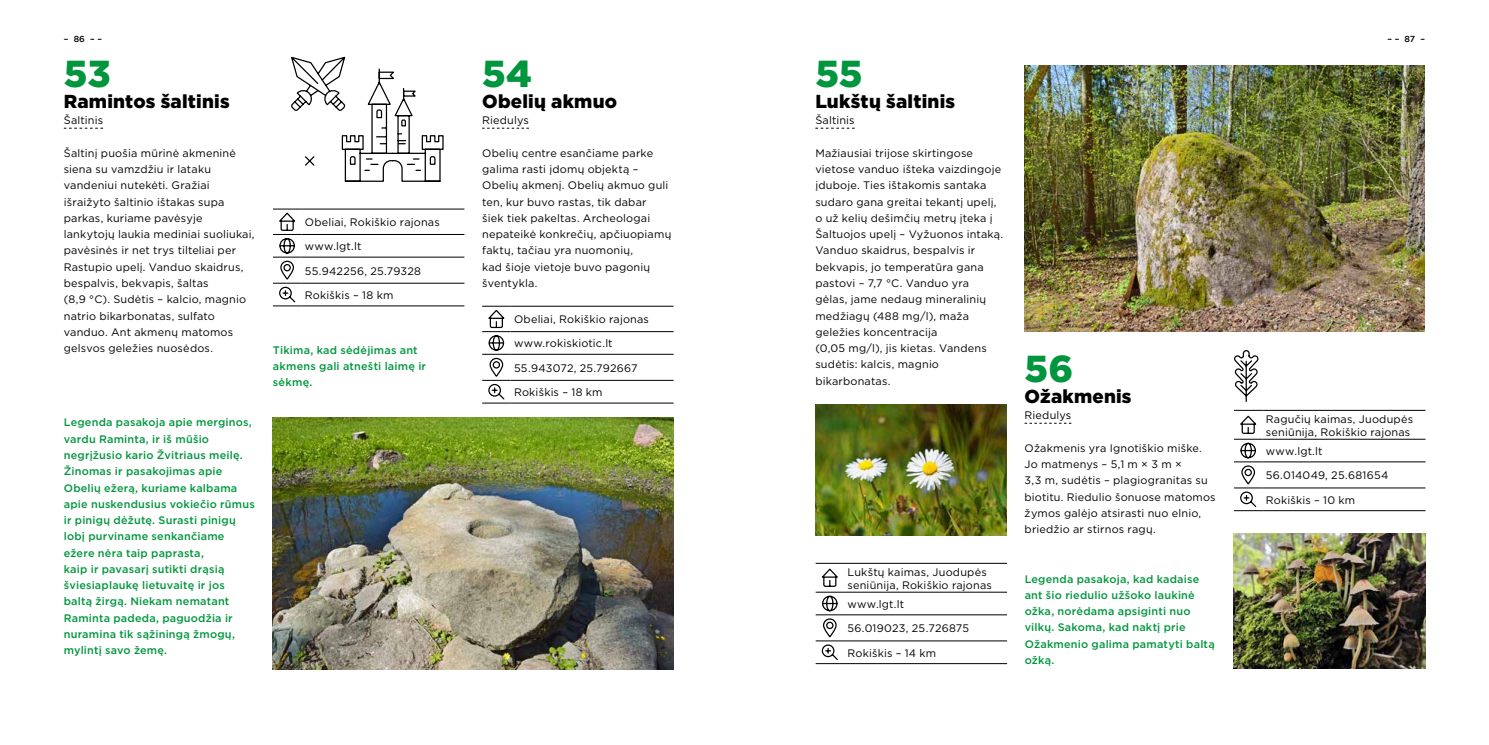
<style>
.page{position:relative;width:1489px;height:745px;background:#fff}
.page>*{position:absolute;margin:0;border:0;box-sizing:border-box;transform-origin:0 0}
.t1{font:900 37.5px "Gotham";color:#00963e}
.t2{font:900 18.75px "Gotham";letter-spacing:.01em;color:#000}
.t3{font:10.88px/16.2px "Gotham";letter-spacing:.015em;color:#000}
.t4{font:500 10.88px/16.2px "Gotham";letter-spacing:.015em;color:#00963e}
.t5{font:500 8.75px "Gotham";color:#000}
</style>
<div class="page">
<svg style="left:64px;top:128px;width:39px;height:1px"></svg>
<svg style="left:482px;top:128px;width:47px;height:1px"></svg>
<svg style="left:815px;top:128px;width:39px;height:1px"></svg>
<svg style="left:1024px;top:422px;width:47px;height:1px"></svg>
<hr style="left:301px;top:209px;width:163px;height:1px;background:#000">
<hr style="left:301px;top:234px;width:163px;height:1px;background:#000">
<hr style="left:301px;top:257px;width:163px;height:1px;background:#000">
<hr style="left:301px;top:283px;width:163px;height:1px;background:#000">
<hr style="left:301px;top:305px;width:163px;height:1px;background:#000">
<svg style="left:273px;top:209px;width:28px;height:97px"></svg>
<hr style="left:510px;top:306px;width:163px;height:1px;background:#000">
<hr style="left:510px;top:331px;width:163px;height:1px;background:#000">
<hr style="left:510px;top:354px;width:163px;height:1px;background:#000">
<hr style="left:510px;top:380px;width:163px;height:1px;background:#000">
<hr style="left:510px;top:402px;width:163px;height:1px;background:#000">
<svg style="left:482px;top:306px;width:28px;height:97px"></svg>
<hr style="left:844px;top:562px;width:163px;height:1px;background:#000">
<hr style="left:844px;top:591px;width:163px;height:1px;background:#000">
<hr style="left:844px;top:614px;width:163px;height:1px;background:#000">
<hr style="left:844px;top:640px;width:163px;height:1px;background:#000">
<hr style="left:844px;top:663px;width:163px;height:1px;background:#000">
<svg style="left:815px;top:562px;width:29px;height:102px"></svg>
<hr style="left:1262px;top:410px;width:163px;height:1px;background:#000">
<hr style="left:1262px;top:438px;width:163px;height:1px;background:#000">
<hr style="left:1262px;top:461px;width:163px;height:1px;background:#000">
<hr style="left:1262px;top:487px;width:163px;height:1px;background:#000">
<hr style="left:1262px;top:510px;width:163px;height:1px;background:#000">
<svg style="left:1234px;top:410px;width:28px;height:101px"></svg>
<svg style="left:1234px;top:350px;width:24px;height:52px"></svg>
<img style="left:273px;top:417px;width:400px;height:252px">
<img style="left:1024px;top:65px;width:399px;height:266px">
<img style="left:1233px;top:533px;width:191px;height:135px">
<img style="left:815px;top:404px;width:191px;height:131px">
<svg style="left:291px;top:56px;width:153px;height:126px"></svg>
<p class="t5" style="left:64px;top:34px;width:40px">– 86 – –</p>
<p class="t5" style="left:1387px;top:34px;width:39px">– – 87 –</p>
<h1 class="t1" style="left:64px;top:48px;width:48px">53</h1>
<h2 class="t2" style="left:64px;top:88px;width:167px">Ramintos šaltinis</h2>
<p class="t3" style="left:64px;top:112px;width:41px">Šaltinis</p>
<p class="t3" style="left:64px;top:144px;width:192px">Šaltinį puošia mūrinė akmeninė siena su vamzdžiu ir lataku vandeniui nutekėti. Gražiai išraižyto šaltinio ištakas supa parkas, kuriame pavėsyje lankytojų laukia mediniai suoliukai, pavėsinės ir net trys tilteliai per<br>Rastupio upelį. Vanduo skaidrus, bespalvis, bekvapis, šaltas<br>(8,9 °C). Sudėtis – kalcio, magnio natrio bikarbonatas, sulfato vanduo. Ant akmenų matomos gelsvos geležies nuosėdos.</p>
<h1 class="t1" style="left:482px;top:48px;width:51px">54</h1>
<h2 class="t2" style="left:482px;top:88px;width:136px">Obelių akmuo</h2>
<p class="t3" style="left:482px;top:112px;width:48px">Riedulys</p>
<p class="t3" style="left:482px;top:144px;width:191px">Obelių centre esančiame parke galima rasti įdomų objektą –<br>Obelių akmenį. Obelių akmuo guli ten, kur buvo rastas, tik dabar<br>šiek tiek pakeltas. Archeologai nepateikė konkrečių, apčiuopiamų faktų, tačiau yra nuomonių,<br>kad šioje vietoje buvo pagonių šventykla.</p>
<h1 class="t1" style="left:815px;top:48px;width:49px">55</h1>
<h2 class="t2" style="left:815px;top:88px;width:141px">Lukštų šaltinis</h2>
<p class="t3" style="left:815px;top:112px;width:41px">Šaltinis</p>
<p class="t3" style="left:815px;top:144px;width:189px">Mažiausiai trijose skirtingose vietose vanduo išteka vaizdingoje įduboje. Ties ištakomis santaka sudaro gana greitai tekantį upelį, o už kelių dešimčių metrų įteka į<br>Šaltuojos upelį – Vyžuonos intaką.<br>Vanduo skaidrus, bespalvis ir bekvapis, jo temperatūra gana pastovi – 7,7 °C. Vanduo yra gėlas, jame nedaug mineralinių medžiagų (488 mg/l), maža geležies koncentracija<br>(0,05 mg/l), jis kietas. Vandens sudėtis: kalcis, magnio bikarbonatas.</p>
<p class="t3" style="left:305px;top:214px;width:136px">Obeliai, Rokiškio rajonas</p>
<p class="t3" style="left:305px;top:238px;width:58px">www.lgt.lt</p>
<p class="t3" style="left:305px;top:262px;width:118px">55.942256, 25.79328</p>
<p class="t3" style="left:305px;top:286px;width:90px">Rokiškis – 18 km</p>
<p class="t3" style="left:514px;top:311px;width:136px">Obeliai, Rokiškio rajonas</p>
<p class="t3" style="left:514px;top:335px;width:100px">www.rokiskiotic.lt</p>
<p class="t3" style="left:514px;top:359px;width:125px">55.943072, 25.792667</p>
<p class="t3" style="left:514px;top:383px;width:90px">Rokiškis – 18 km</p>
<p class="t4" style="left:273px;top:341px;width:155px">Tikima, kad sėdėjimas ant akmens gali atnešti laimę ir sėkmę.</p>
<h1 class="t1" style="left:1024px;top:342px;width:50px">56</h1>
<h2 class="t2" style="left:1024px;top:383px;width:108px">Ožakmenis</h2>
<p class="t3" style="left:1024px;top:407px;width:48px">Riedulys</p>
<p class="t3" style="left:1024px;top:439px;width:192px">Ožakmenis yra Ignotiškio miške.<br>Jo matmenys – 5,1 m × 3 m ×<br>3,3 m, sudėtis – plagiogranitas su biotitu. Riedulio šonuose matomos žymos galėjo atsirasti nuo elnio, briedžio ar stirnos ragų.</p>
<p class="t3" style="left:1265px;top:412px;width:149px;line-height:13px">Ragučių kaimas, Juodupės seniūnija, Rokiškio rajonas</p>
<p class="t3" style="left:1265px;top:442px;width:58px">www.lgt.lt</p>
<p class="t3" style="left:1265px;top:466px;width:124px">56.014049, 25.681654</p>
<p class="t3" style="left:1265px;top:491px;width:91px">Rokiškis – 10 km</p>
<p class="t4" style="left:64px;top:414px;width:193px">Legenda pasakoja apie merginos, vardu Raminta, ir iš mūšio negrįžusio kario Žvitriaus meilę.<br>Žinomas ir pasakojimas apie<br>Obelių ežerą, kuriame kalbama apie nuskendusius vokiečio rūmus ir pinigų dėžutę. Surasti pinigų lobį purviname senkančiame ežere nėra taip paprasta,<br>kaip ir pavasarį sutikti drąsią šviesiaplaukę lietuvaitę ir jos baltą žirgą. Niekam nematant<br>Raminta padeda, paguodžia ir nuramina tik sąžiningą žmogų, mylintį savo žemę.</p>
<p class="t3" style="left:847px;top:564px;width:146px;line-height:13px">Lukštų kaimas, Juodupės seniūnija, Rokiškio rajonas</p>
<p class="t3" style="left:847px;top:595px;width:58px">www.lgt.lt</p>
<p class="t3" style="left:847px;top:619px;width:123px">56.019023, 25.726875</p>
<p class="t3" style="left:847px;top:644px;width:90px">Rokiškis – 14 km</p>
<p class="t4" style="left:1024px;top:570px;width:191px">Legenda pasakoja, kad kadaise ant šio riedulio užšoko laukinė ožka, norėdama apsiginti nuo vilkų. Sakoma, kad naktį prie<br>Ožakmenio galima pamatyti baltą ožką.</p>
</div>
